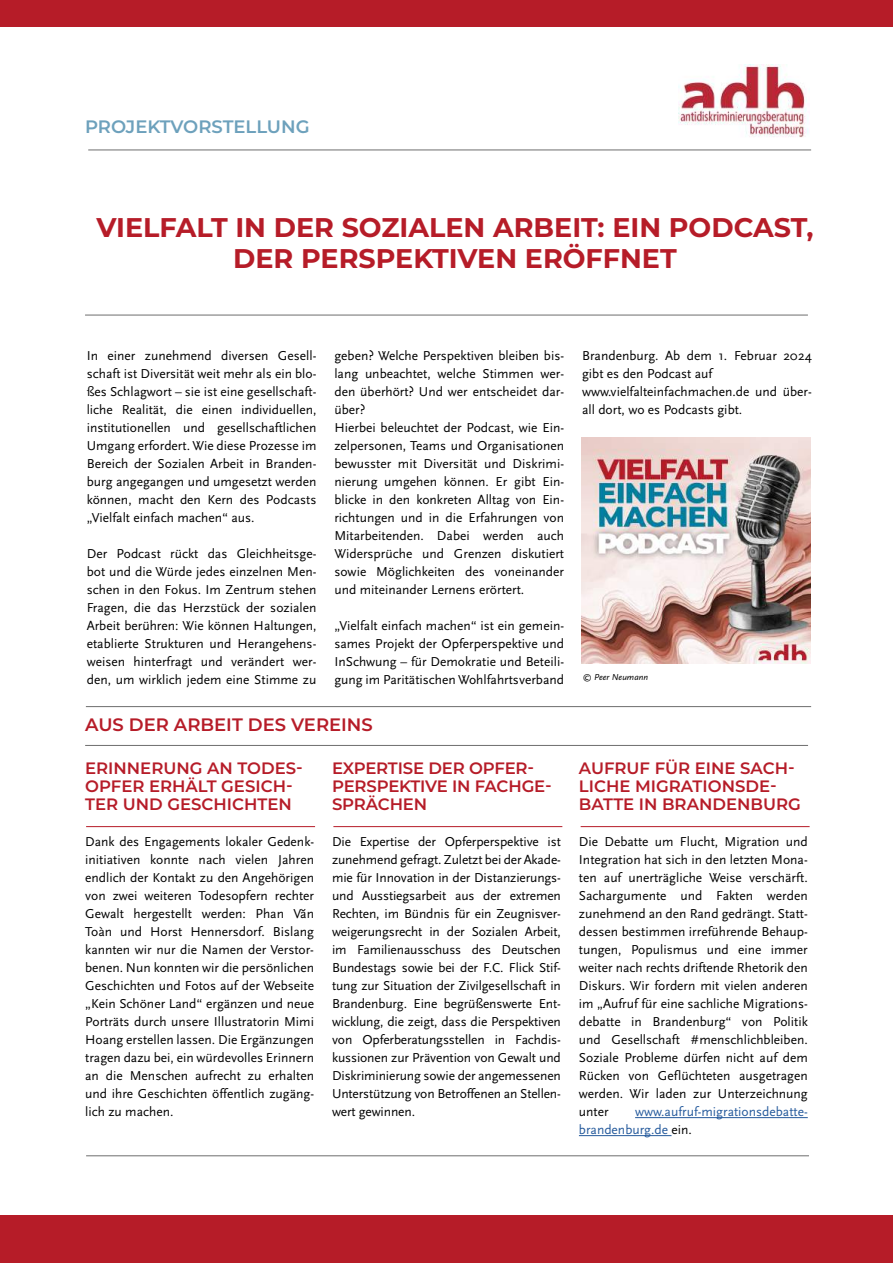
<style>
.page{position:relative;width:893px;height:1263px;background:#fff}
.page>*{position:absolute;margin:0;border:0;box-sizing:border-box;transform-origin:0 0}
.t1{font:700 27px/31.5px "Montserrat";color:#b61c28;text-align:center}
.t2{font:600 18px "Montserrat";color:#b61c28}
.t3{font:600 18px "Montserrat";color:#6da1bc}
.t4{font:600 16.5px/18px "Montserrat";color:#b61c28}
.t5{font:13.5px/18px "Scala Sans Pro";color:#000;text-align:justify}
.t6{font:13.5px/18px "Scala Sans Pro";color:#255a9c}
.t7{font:italic 9px "Scala Sans Pro";color:#000}
.s1{color:#000}
</style>
<div class="page">
<div style="left:0;top:0;width:893px;height:26px;background:#b61c28"></div>
<div style="left:0;top:1215px;width:893px;height:48px;background:#b61c28"></div>
<img style="left:679px;top:65px;width:130px;height:72px">
<hr style="left:86px;top:706px;width:725px;height:1px;background:#6e6e6e">
<img style="left:582px;top:437px;width:228px;height:226px">
<hr style="left:88px;top:150px;width:723px;height:1px;background:#6e6e6e">
<hr style="left:85px;top:315px;width:723px;height:1px;background:#6e6e6e">
<hr style="left:85px;top:745px;width:723px;height:1px;background:#6e6e6e">
<hr style="left:635px;top:1117px;width:173px;height:1px;background:#255a9c">
<hr style="left:579px;top:1135px;width:92px;height:1px;background:#255a9c">
<hr style="left:333px;top:826px;width:229px;height:1px;background:#b61c28">
<hr style="left:581px;top:826px;width:229px;height:1px;background:#b61c28">
<hr style="left:86px;top:826px;width:229px;height:1px;background:#b61c28">
<hr style="left:86px;top:1155px;width:723px;height:1px;background:#6e6e6e">
<h2 class="t3" style="left:85px;top:114px;width:226px">PROJEKTVORSTELLUNG</h2>
<h1 class="t1" style="left:96px;top:210px;width:719px">VIELFALT IN DER SOZIALEN ARBEIT: EIN PODCAST,<br>DER PERSPEKTIVEN ERÖFFNET</h1>
<p class="t5" style="left:87px;top:347px;width:231px">In einer zunehmend diversen Gesell&shy;schaft ist Diversität weit mehr als ein blo&shy;ßes Schlagwort – sie ist eine gesellschaft&shy;liche Realität, die einen individuellen, institutionellen und gesellschaftlichen Umgang erfordert. Wie diese Prozesse im Bereich der Sozialen Arbeit in Branden&shy;burg angegangen und umgesetzt werden können, macht den Kern des Podcasts „Vielfalt einfach machen“ aus.</p>
<p class="t5" style="left:87px;top:545px;width:231px">Der Podcast rückt das Gleichheitsge&shy;bot und die Würde jedes einzelnen Men&shy;schen in den Fokus. Im Zentrum stehen Fragen, die das Herzstück der sozialen Arbeit berühren: Wie können Haltungen, etablierte Strukturen und Herangehens&shy;weisen hinterfragt und verändert wer&shy;den, um wirklich jedem eine Stimme zu</p>
<p class="t5" style="left:334px;top:347px;width:231px;text-align:left">geben? Welche Perspektiven bleiben bis&shy;lang unbeachtet, welche Stimmen wer&shy;den überhört? Und wer entscheidet dar&shy;über?<br>Hierbei beleuchtet der Podcast, wie Ein&shy;zelpersonen, Teams und Organisationen bewusster mit Diversität und Diskrimi&shy;nierung umgehen können. Er gibt Ein&shy;blicke in den konkreten Alltag von Ein&shy;richtungen und in die Erfahrungen von Mitarbeitenden. Dabei werden auch Widersprüche und Grenzen diskutiert sowie Möglichkeiten des voneinander und miteinander Lernens erörtert.</p>
<p class="t5" style="left:334px;top:617px;width:231px">„Vielfalt einfach machen“ ist ein gemein&shy;sames Projekt der Opferperspektive und InSchwung – für Demokratie und Beteili&shy;gung im Paritätischen Wohlfahrtsverband</p>
<h2 class="t2" style="left:85px;top:712px;width:289px">AUS DER ARBEIT DES VEREINS</h2>
<p class="t4" style="left:85px;top:758px;width:219px">ERINNERUNG AN TODES-<br>OPFER ERHÄLT GESICH-<br>TER UND GESCHICHTEN</p>
<p class="t5" style="left:85px;top:833px;width:230px">Dank des Engagements lokaler Gedenk&shy;initiativen konnte nach vielen Jahren endlich der Kontakt zu den Angehörigen von zwei weiteren Todesopfern rechter Gewalt hergestellt werden: Phan Văn Toàn und Horst Hennersdorf. Bislang kannten wir nur die Namen der Verstor&shy;benen. Nun konnten wir die persönlichen Geschichten und Fotos auf der Webseite „Kein Schöner Land“ ergänzen und neue Porträts durch unsere Illustratorin Mimi Hoang erstellen lassen. Die Ergänzungen tragen dazu bei, ein würdevolles Erinnern an die Menschen aufrecht zu erhalten und ihre Geschichten öffentlich zugäng&shy;lich zu machen.</p>
<p class="t4" style="left:332px;top:758px;width:221px">EXPERTISE DER OPFER-<br>PERSPEKTIVE IN FACHGE-<br>SPRÄCHEN</p>
<p class="t5" style="left:332px;top:833px;width:230px">Die Expertise der Opferperspektive ist zunehmend gefragt. Zuletzt bei der Akade&shy;mie für Innovation in der Distanzierungs&shy;und Ausstiegsarbeit aus der extremen Rechten, im Bündnis für ein Zeugnisver&shy;weigerungsrecht in der Sozialen Arbeit, im Familienausschuss des Deutschen Bundestags sowie bei der F.C. Flick Stif&shy;tung zur Situation der Zivilgesellschaft in Brandenburg. Eine begrüßenswerte Ent&shy;wicklung, die zeigt, dass die Perspektiven von Opferberatungsstellen in Fachdis&shy;kussionen zur Prävention von Gewalt und Diskriminierung sowie der angemessenen Unterstützung von Betroffenen an Stellen&shy;wert gewinnen.</p>
<p class="t5" style="left:582px;top:347px;width:231px;text-align:left">Brandenburg. Ab dem 1. Februar 2024 gibt es den Podcast auf www.vielfalteinfachmachen.de und über&shy;all dort, wo es Podcasts gibt.</p>
<p class="t7" style="left:583px;top:671px;width:67px">© Peer Neumann</p>
<p class="t4" style="left:579px;top:758px;width:223px">AUFRUF FÜR EINE SACH-<br>LICHE MIGRATIONSDE-<br>BATTE IN BRANDENBURG</p>
<p class="t5" style="left:579px;top:833px;width:230px">Die Debatte um Flucht, Migration und Integration hat sich in den letzten Mona&shy;ten auf unerträgliche Weise verschärft.<br>Sachargumente und Fakten werden zunehmend an den Rand gedrängt. Statt&shy;dessen bestimmen irreführende Behaup&shy;tungen, Populismus und eine immer weiter nach rechts driftende Rhetorik den Diskurs. Wir fordern mit vielen anderen im „Aufruf für eine sachliche Migrations&shy;debatte in Brandenburg“ von Politik und Gesellschaft #menschlichbleiben.<br>Soziale Probleme dürfen nicht auf dem Rücken von Geflüchteten ausgetragen werden. Wir laden zur Unterzeichnung unter</p>
<p class="t6" style="left:579px;top:1103px;width:230px;text-indent:56px">www.aufruf-migrationsdebatte&shy;brandenburg.de <span class="s1">ein.</span></p>
</div>
